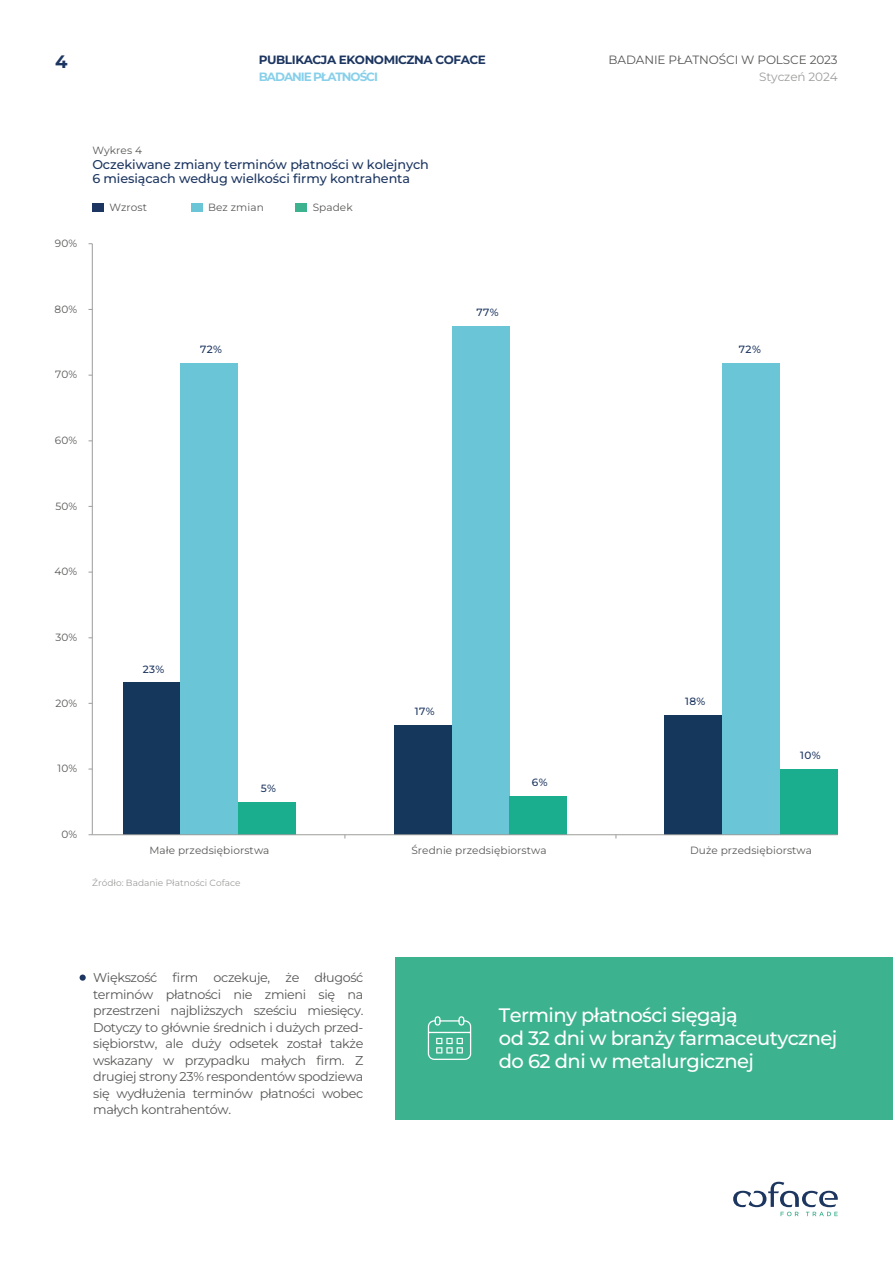
<style>
.page{position:relative;width:893px;height:1263px;background:#fff}
.page>*{position:absolute;margin:0;border:0;box-sizing:border-box;transform-origin:0 0}
.t1{font:500 19.5px/23.4px "Montserrat";letter-spacing:-.03em;color:#fff}
.t2{font:700 18px "Montserrat";color:#1d3661}
.t3{font:12.75px/16.5px "Montserrat";letter-spacing:-.03em;color:#575756;text-align:justify}
.t4{font:500 12.75px/13.5px "Montserrat";letter-spacing:-.005em;color:#1d3661}
.t5{font:700 12px "Montserrat";letter-spacing:-.035em;color:#1d3661}
.t6{font:12px "Montserrat";letter-spacing:-.01em;color:#575756}
.t7{font:700 12px "Montserrat";letter-spacing:-.085em;color:#88d0ea}
.t8{font:12px "Montserrat";letter-spacing:-.01em;color:#9d9d9c}
.t9{font:10.5px "Montserrat";letter-spacing:.01em;color:#575756}
.t10{font:500 10.5px "Montserrat";letter-spacing:.035em;color:#1d3661}
.t11{font:9px "Montserrat";color:#9d9d9c}
</style>
<div class="page">
<div style="left:395px;top:957px;width:498px;height:162px;background:#3cb38e"></div>
<svg style="left:733px;top:1182px;width:105px;height:34px"></svg>
<div style="left:123px;top:683px;width:58px;height:152px;background:#16375c"></div>
<div style="left:394px;top:725px;width:58px;height:110px;background:#16375c"></div>
<div style="left:665px;top:715px;width:57px;height:120px;background:#16375c"></div>
<div style="left:181px;top:363px;width:57px;height:472px;background:#6ac5d7"></div>
<div style="left:452px;top:326px;width:57px;height:509px;background:#6ac5d7"></div>
<div style="left:722px;top:363px;width:58px;height:472px;background:#6ac5d7"></div>
<div style="left:238px;top:802px;width:58px;height:33px;background:#1bae8e"></div>
<div style="left:509px;top:796px;width:58px;height:39px;background:#1bae8e"></div>
<div style="left:780px;top:769px;width:58px;height:66px;background:#1bae8e"></div>
<hr style="left:92px;top:244px;width:1px;height:591px;background:#9d9d9c">
<hr style="left:92px;top:834px;width:746px;height:1px;background:#9d9d9c">
<div style="left:92px;top:204px;width:12px;height:8px;background:#1d3661"></div>
<div style="left:191px;top:204px;width:12px;height:8px;background:#6ac5d7"></div>
<div style="left:296px;top:204px;width:11px;height:8px;background:#3cb38e"></div>
<svg style="left:428px;top:1016px;width:43px;height:44px"></svg>
<div style="left:80px;top:974px;width:6px;height:7px;background:#1d3661;border-radius:50%"></div>
<h2 class="t2" style="left:55px;top:50px;width:14px">4</h2>
<p class="t5" style="left:259px;top:52px;width:229px">PUBLIKACJA EKONOMICZNA COFACE</p>
<p class="t6" style="left:609px;top:52px;width:231px">BADANIE PŁATNOŚCI W POLSCE 2023</p>
<p class="t8" style="left:759px;top:69px;width:80px">Styczeń 2024</p>
<p class="t7" style="left:259px;top:69px;width:121px">BADANIE PŁATNOŚCI</p>
<p class="t9" style="left:55px;top:236px;width:24px">90%</p>
<p class="t9" style="left:92px;top:143px;width:51px">Wykres 4</p>
<p class="t4" style="left:92px;top:158px;width:338px">Oczekiwane zmiany terminów płatności w kolejnych<br>6 miesiącach według wielkości firmy kontrahenta</p>
<p class="t9" style="left:109px;top:201px;width:39px">Wzrost</p>
<p class="t9" style="left:208px;top:201px;width:57px">Bez zmian</p>
<p class="t9" style="left:313px;top:201px;width:42px">Spadek</p>
<p class="t9" style="left:55px;top:302px;width:24px">80%</p>
<p class="t9" style="left:55px;top:368px;width:24px">70%</p>
<p class="t10" style="left:200px;top:342px;width:23px">72%</p>
<p class="t10" style="left:476px;top:306px;width:24px">77%</p>
<p class="t10" style="left:739px;top:342px;width:23px">72%</p>
<p class="t9" style="left:55px;top:433px;width:24px">60%</p>
<p class="t9" style="left:55px;top:499px;width:23px">50%</p>
<p class="t9" style="left:54px;top:565px;width:24px">40%</p>
<p class="t9" style="left:55px;top:630px;width:23px">30%</p>
<p class="t9" style="left:55px;top:696px;width:23px">20%</p>
<p class="t9" style="left:58px;top:762px;width:21px">10%</p>
<p class="t9" style="left:61px;top:827px;width:17px">0%</p>
<p class="t10" style="left:143px;top:662px;width:23px">23%</p>
<p class="t10" style="left:261px;top:781px;width:17px">5%</p>
<p class="t10" style="left:415px;top:704px;width:21px">17%</p>
<p class="t10" style="left:532px;top:775px;width:17px">6%</p>
<p class="t10" style="left:685px;top:694px;width:22px">18%</p>
<p class="t10" style="left:800px;top:748px;width:22px">10%</p>
<p class="t9" style="left:149px;top:843px;width:122px">Małe przedsiębiorstwa</p>
<p class="t9" style="left:411px;top:843px;width:137px">Średnie przedsiębiorstwa</p>
<p class="t9" style="left:690px;top:843px;width:124px">Duże przedsiębiorstwa</p>
<p class="t11" style="left:92px;top:876px;width:150px">Źródło: Badanie Płatności Coface</p>
<p class="t3" style="left:93px;top:969px;width:272px">Większość firm oczekuje, że długość terminów płatności nie zmieni się na przestrzeni najbliższych sześciu miesięcy.<br>Dotyczy to głównie średnich i dużych przed&shy;siębiorstw, ale duży odsetek został także wskazany w przypadku małych firm. Z drugiej strony 23% respondentów spodziewa się wydłużenia terminów płatności wobec małych kontrahentów.</p>
<h1 class="t1" style="left:499px;top:1002px;width:340px">Terminy płatności sięgają<br>od 32 dni w branży farmaceutycznej do 62 dni w metalurgicznej</h1>
</div>
